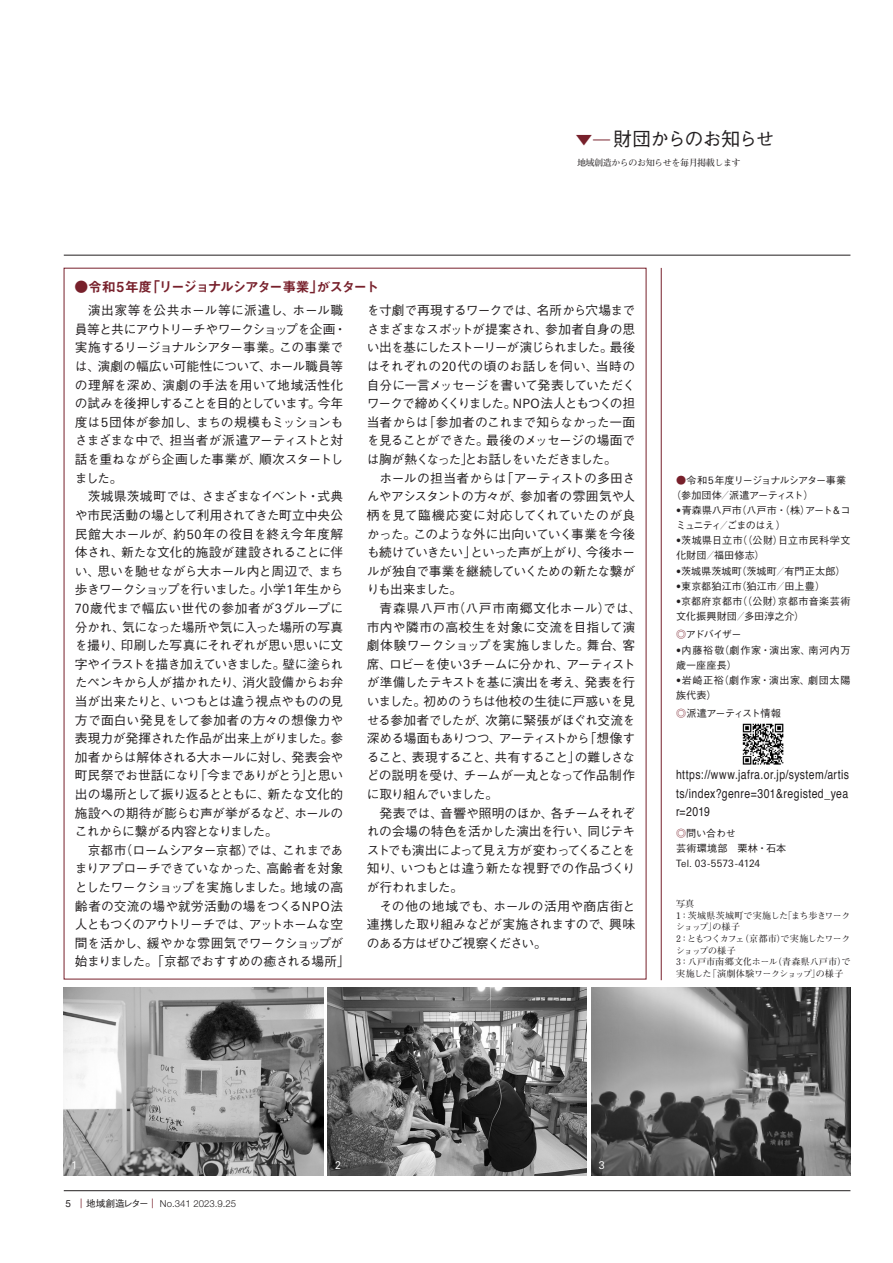
<style>
.page{position:relative;width:893px;height:1263px;background:#fff}
.page>*{position:absolute;margin:0;border:0;box-sizing:border-box;transform-origin:0 0}
.右肩タイトル{font:500 19.2px "Gothic BBB Pro";letter-spacing:-.07em;color:#231f20}
.ノーマル{font:300 17.1px "Ryumin Pro";color:#77202b}
.本文色見出し{font:13.8px "Midashi Go Pro MB31";letter-spacing:-.11em;color:#77202b}
.情報-中ゴシック体{font:500 12.75px/18.6px "Gothic BBB Pro";letter-spacing:-.04em;color:#231f20;text-align:justify}
.データ{font:condensed 12.75px/18.6px "Helvetica";letter-spacing:.035em;color:#231f20;text-align:justify}
.情報-中ゴシック体-2{font:10.65px "Linotype Univers Basic";color:#fff;scale:.96 1}
.データ-2{font:500 10.05px/15.1px "Gothic BBB Pro";letter-spacing:.005em;color:#231f20}
.データ-3{font:500 10.05px/15.1px "Gothic BBB Pro";letter-spacing:-.07em;color:#231f20}
.データ-4{font:500 10.05px/15.1px "Gothic BBB Pro";letter-spacing:.055em;color:#231f20}
.データ-5{font:500 10.05px/15.1px "Gothic BBB Pro";letter-spacing:.06em;color:#231f20}
.データ-6{font:500 10.05px "Gothic BBB Pro";letter-spacing:-.09em;color:#231f20}
.データ-7{font:10.05px "Linotype Univers Basic";letter-spacing:.01em;color:#231f20;scale:.96 1}
.データ-8{font:500 10.05px "Gothic BBB Pro";letter-spacing:-.04em;color:#231f20}
.データ-9{font:500 10.05px "Gothic BBB Pro";letter-spacing:-.05em;color:#231f20}
.ノーマル-2{font:300 9.6px "Helvetica Neue LT Std";color:#231f20}
.キャプション{font:700 9px/11.7px "Futo Min A101 Pro";letter-spacing:.005em;color:#231f20}
.キャプション-2{font:700 9px/11.7px "Futo Min A101 Pro";letter-spacing:-.02em;color:#231f20}
.キャプション-3{font:700 9px/11.7px "Futo Min A101 Pro";letter-spacing:-.07em;color:#231f20}
.右肩キャプ{font:700 9px "Futo Min A101 Pro";letter-spacing:-.05em;color:#231f20}
.s1{font-family:"Linotype Univers Basic";font-weight:400}
.s2{color:#77202b}
.s3{font-family:"Helvetica Now Text";font-weight:400}
.s4{font-family:"Futo Min A101 Pro";font-weight:700;color:#77202b}
.s5{font-family:"Gothic BBB Pro";font-weight:500}
</style>
<div class="page">
<hr style="left:64px;top:255px;width:786px;height:1px;background:#231f20">
<hr style="left:64px;top:1190px;width:786px;height:1px;background:#231f20">
<hr style="left:661px;top:268px;width:1px;height:712px;background:#77202b">
<img style="left:742px;top:723px;width:42px;height:42px">
<img style="left:64px;top:988px;width:259px;height:188px">
<img style="left:327px;top:988px;width:260px;height:188px">
<img style="left:591px;top:988px;width:259px;height:188px">
<p class="本文色見出し" style="left:74px;top:276px;width:306px">●令和5年度「リージョナルシアター事業」がスタート</p>
<p class="右肩タイトル" style="left:613px;top:123px;width:163px">財団からのお知らせ</p>
<p class="右肩キャプ" style="left:577px;top:156px;width:165px">地域創造からのお知らせを毎月掲載します</p>
<p class="ノーマル" style="left:576px;top:126px;width:36px">▼—</p>
<p class="情報-中ゴシック体" style="left:75px;top:300px;width:273px;text-align:left;text-indent:13px">演出家等を公共ホール等に派遣し、ホール職員等と共にアウトリーチやワークショップを企画・実施するリージョナルシアター事業。この事業では、演劇の幅広い可能性について、ホール職員等の理解を深め、演劇の手法を用いて地域活性化の試みを後押しすることを目的としています。今年度は<span class="s1">5</span>団体が参加し、まちの規模もミッションもさまざまな中で、担当者が派遣アーティストと対話を重ねながら企画した事業が、順次スタートしました。</p>
<p class="情報-中ゴシック体" style="left:75px;top:486px;width:270px;text-indent:13px">茨城県茨城町では、さまざまなイベント・式典や市民活動の場として利用されてきた町立中央公民館大ホールが、約<span class="s1">50</span>年の役目を終え今年度解体され、新たな文化的施設が建設されることに伴い、思いを馳せながら大ホール内と周辺で、まち歩きワークショップを行いました。小学<span class="s1">1</span>年生から<span class="s1">70</span>歳代まで幅広い世代の参加者が<span class="s1">3</span>グループに分かれ、気になった場所や気に入った場所の写真を撮り、印刷した写真にそれぞれが思い思いに文字やイラストを描き加えていきました。壁に塗られたペンキから人が描かれたり、消火設備からお弁当が出来たりと、いつもとは違う視点やものの見方で面白い発見をして参加者の方々の想像力や表現力が発揮された作品が出来上がりました。参加者からは解体される大ホールに対し、発表会や町民祭でお世話になり「今までありがとう」と思い出の場所として振り返るとともに、新たな文化的施設への期待が膨らむ声が挙がるなど、ホールのこれからに繋がる内容となりました。</p>
<p class="情報-中ゴシック体" style="left:75px;top:839px;width:276px;text-align:center">京都市（ロームシアター京都）では、これまであ<br>まりアプローチできていなかった、高齢者を対象としたワークショップを実施しました。地域の高齢者の交流の場や就労活動の場をつくる<span class="s1">NPO</span>法人ともつくのアウトリーチでは、アットホームな空間を活かし、緩やかな雰囲気でワークショップが始まりました。「京都でおすすめの癒される場所」</p>
<p class="情報-中ゴシック体" style="left:367px;top:300px;width:270px">を寸劇で再現するワークでは、名所から穴場までさまざまなスポットが提案され、参加者自身の思い出を基にしたストーリーが演じられました。最後はそれぞれの<span class="s1">20</span>代の頃のお話しを伺い、当時の自分に一言メッセージを書いて発表していただくワークで締めくくりました。<span class="s1">NPO</span>法人ともつくの担当者からは「参加者のこれまで知らなかった一面を見ることができた。最後のメッセージの場面では胸が熱くなった」とお話しをいただきました。</p>
<p class="情報-中ゴシック体" style="left:367px;top:467px;width:270px;text-indent:13px">ホールの担当者からは「アーティストの多田さんやアシスタントの方々が、参加者の雰囲気や人柄を見て臨機応変に対応してくれていたのが良かった。このような外に出向いていく事業を今後も続けていきたい」といった声が上がり、今後ホールが独自で事業を継続していくための新たな繋がりも出来ました。</p>
<p class="情報-中ゴシック体" style="left:367px;top:597px;width:276px;text-align:left;text-indent:13px">青森県八戸市（八戸市南郷文化ホール）では、市内や隣市の高校生を対象に交流を目指して演劇体験ワークショップを実施しました。舞台、客席、ロビーを使い<span class="s1">3</span>チームに分かれ、アーティストが準備したテキストを基に演出を考え、発表を行いました。初めのうちは他校の生徒に戸惑いを見せる参加者でしたが、次第に緊張がほぐれ交流を深める場面もありつつ、アーティストから「想像すること、表現すること、共有すること」の難しさなどの説明を受け、チームが一丸となって作品制作に取り組んでいました。</p>
<p class="情報-中ゴシック体" style="left:367px;top:802px;width:270px;text-indent:13px">発表では、音響や照明のほか、各チームそれぞれの会場の特色を活かした演出を行い、同じテキストでも演出によって見え方が変わってくることを知り、いつもとは違う新たな視野での作品づくりが行われました。</p>
<p class="情報-中ゴシック体" style="left:367px;top:895px;width:270px;text-indent:13px">その他の地域でも、ホールの活用や商店街と連携した取り組みなどが実施されますので、興味のある方はぜひご視察ください。</p>
<p class="データ-6" style="left:676px;top:472px;width:172px"><span class="s2">●</span>令和 <span class="s1">5</span> 年度リージョナルシアター事業</p>
<p class="データ-8" style="left:671px;top:487px;width:144px">（参加団体／派遣アーティスト）</p>
<p class="データ-3" style="left:676px;top:501px;width:176px"><span class="s1">•</span>青森県八戸市（八戸市・（株）アート＆コミュニティ／ごまのはえ）</p>
<p class="データ-2" style="left:676px;top:532px;width:176px"><span class="s1">•</span>茨城県日立市（（公財）日立市民科学文化財団／福田修志）</p>
<p class="データ-2" style="left:676px;top:562px;width:171px"><span class="s1">•</span>茨城県茨城町（茨城町／有門正太郎）</p>
<p class="データ-2" style="left:676px;top:577px;width:150px"><span class="s1">•</span>東京都狛江市（狛江市／田上豊）</p>
<p class="データ-2" style="left:676px;top:592px;width:176px"><span class="s1">•</span>京都府京都市（（公財）京都市音楽芸術文化振興財団／多田淳之介）</p>
<p class="データ-2" style="left:676px;top:626px;width:67px"><span class="s2">◎</span>アドバイザー</p>
<p class="データ-4" style="left:676px;top:641px;width:176px"><span class="s1">•</span>内藤裕敬（劇作家・演出家、南河内万歳一座座長）</p>
<p class="データ-5" style="left:676px;top:671px;width:176px"><span class="s1">•</span>岩崎正裕（劇作家・演出家、劇団太陽族代表）</p>
<p class="データ-9" style="left:676px;top:705px;width:106px"><span class="s2">◎</span>派遣アーティスト情報</p>
<p class="データ" style="left:676px;top:765px;width:175px">https://www.jafra.or.jp/system/artis ts/index?genre=301&amp;registed_yea r=2019</p>
<p class="データ-2" style="left:676px;top:824px;width:61px"><span class="s2">◎</span>問い合わせ</p>
<p class="データ-2" style="left:676px;top:839px;width:112px">芸術環境部　栗林・石本</p>
<p class="データ-7" style="left:676px;top:858px;width:89px">Tel. 03-5573-4124</p>
<p class="キャプション-2" style="left:676px;top:897px;width:20px">写真</p>
<p class="キャプション-2" style="left:676px;top:908px;width:176px">1：茨城県茨城町で実施した「まち歩きワークショップ」の様子</p>
<p class="キャプション-3" style="left:676px;top:932px;width:176px">2：ともつくカフェ（京都市）で実施したワークショップの様子</p>
<p class="キャプション" style="left:676px;top:955px;width:176px">3：八戸市南郷文化ホール（青森県八戸市）で実施した「演劇体験ワークショップ」の様子</p>
<p class="情報-中ゴシック体-2" style="left:71px;top:1159px;width:8px">1</p>
<p class="情報-中ゴシック体-2" style="left:335px;top:1159px;width:8px">2</p>
<p class="情報-中ゴシック体-2" style="left:599px;top:1159px;width:8px">3</p>
<p class="ノーマル-2" style="left:65px;top:1198px;width:172px"><span class="s3">5</span> <span class="s4">｜</span><span class="s5">地域創造レター</span><span class="s4">｜</span> No.341 2023.9.25</p>
</div>
